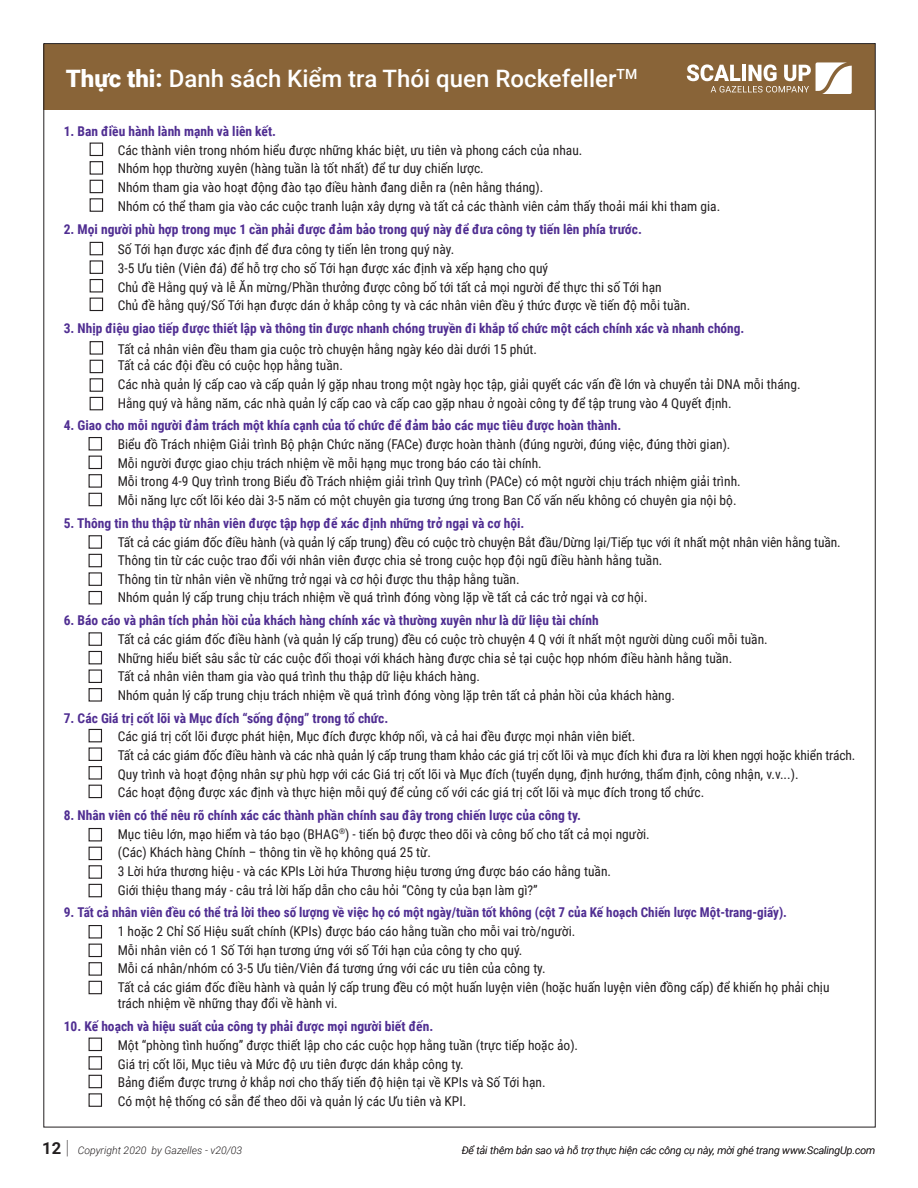
<style>
.page{position:relative;width:918px;height:1188px;background:#fff}
.page>*{position:absolute;margin:0;border:0;box-sizing:border-box;transform-origin:0 0}
.t1{font:500 24px "Roboto";color:#fff}
.t2{font:13.5px/18.6px "Roboto Condensed";color:#231f20}
.t3{font:700 13.5px "Roboto Condensed";color:#502e92}
.t4{font:italic 300 10.5px "Roboto";color:#231f20}
.s1{font-weight:900}
.s2{font-weight:700;color:#502e92}
.s3{font-weight:700;font-style:normal;font-size:16.5px}
.s4{font-weight:100;font-style:normal;font-size:19.5px}
</style>
<div class="page">
<svg style="left:89px;top:142px;width:15px;height:70px"></svg>
<svg style="left:89px;top:241px;width:15px;height:71px"></svg>
<svg style="left:89px;top:341px;width:15px;height:70px"></svg>
<svg style="left:88px;top:437px;width:15px;height:70px"></svg>
<svg style="left:88px;top:535px;width:15px;height:70px"></svg>
<svg style="left:88px;top:632px;width:15px;height:70px"></svg>
<svg style="left:88px;top:728px;width:15px;height:71px"></svg>
<svg style="left:88px;top:828px;width:15px;height:70px"></svg>
<svg style="left:88px;top:925px;width:15px;height:70px"></svg>
<svg style="left:88px;top:1037px;width:15px;height:70px"></svg>
<div style="left:43px;top:44px;width:832px;height:66px;background:#896438"></div>
<svg style="left:687px;top:62px;width:165px;height:32px"></svg>
<h1 class="t1" style="left:66px;top:61px;width:573px"><span class="s1">Thực thi:</span> Danh sách Kiểm tra Thói quen Rockefeller<sup>TM</sup></h1>
<p class="t3" style="left:64px;top:122px;width:214px">1. Ban điều hành lành mạnh và liên kết.</p>
<p class="t2" style="left:118px;top:140px;width:604px">Các thành viên trong nhóm hiểu được những khác biệt, ưu tiên và phong cách của nhau.<br>Nhóm họp thường xuyên (hàng tuần là tốt nhất) để tư duy chiến lược.<br>Nhóm tham gia vào hoạt động đào tạo điều hành đang diễn ra (nên hằng tháng).<br>Nhóm có thể tham gia vào các cuộc tranh luận xây dựng và tất cả các thành viên cảm thấy thoải mái khi tham gia.</p>
<p class="t3" style="left:64px;top:219px;width:580px">2. Mọi người phù hợp trong mục 1 cần phải được đảm bảo trong quý này để đưa công ty tiến lên phía trước.</p>
<p class="t2" style="left:118px;top:240px;width:574px">Số Tới hạn được xác định để đưa công ty tiến lên trong quý này.<br>3-5 Ưu tiên (Viên đá) để hỗ trợ cho số Tới hạn được xác định và xếp hạng cho quý<br>Chủ đề Hằng quý và lễ Ăn mừng/Phần thưởng được công bố tới tất cả mọi người để thực thi số Tới hạn<br>Chủ đề hằng quý/Số Tới hạn được dán ở khắp công ty và các nhân viên đều ý thức được về tiến độ mỗi tuần.</p>
<p class="t3" style="left:64px;top:319px;width:682px">3. Nhịp điệu giao tiếp được thiết lập và thông tin được nhanh chóng truyền đi khắp tổ chức một cách chính xác và nhanh chóng.</p>
<p class="t2" style="left:118px;top:340px;width:421px;line-height:16.5px">Tất cả nhân viên đều tham gia cuộc trò chuyện hằng ngày kéo dài dưới 15 phút.<br>Tất cả các đội đều có cuộc họp hằng tuần.</p>
<p class="t2" style="left:118px;top:374px;width:684px">Các nhà quản lý cấp cao và cấp quản lý gặp nhau trong một ngày học tập, giải quyết các vấn đề lớn và chuyển tải DNA mỗi tháng.<br>Hằng quý và hằng năm, các nhà quản lý cấp cao và cấp cao gặp nhau ở ngoài công ty để tập trung vào 4 Quyết định.</p>
<p class="t3" style="left:64px;top:416px;width:559px">4. Giao cho mỗi người đảm trách một khía cạnh của tổ chức để đảm bảo các mục tiêu được hoàn thành.</p>
<p class="t2" style="left:118px;top:435px;width:624px">Biểu đồ Trách nhiệm Giải trình Bộ phận Chức năng (FACe) được hoàn thành (đúng người, đúng việc, đúng thời gian).<br>Mỗi người được giao chịu trách nhiệm về mỗi hạng mục trong báo cáo tài chính.<br>Mỗi trong 4-9 Quy trình trong Biểu đồ Trách nhiệm giải trình Quy trình (PACe) có một người chịu trách nhiệm giải trình.<br>Mỗi năng lực cốt lõi kéo dài 3-5 năm có một chuyên gia tương ứng trong Ban Cố vấn nếu không có chuyên gia nội bộ.</p>
<p class="t3" style="left:64px;top:514px;width:462px">5. Thông tin thu thập từ nhân viên được tập hợp để xác định những trở ngại và cơ hội.</p>
<p class="t2" style="left:118px;top:532px;width:724px">Tất cả các giám đốc điều hành (và quản lý cấp trung) đều có cuộc trò chuyện Bắt đầu/Dừng lại/Tiếp tục với ít nhất một nhân viên hằng tuần.<br>Thông tin từ các cuộc trao đổi với nhân viên được chia sẻ trong cuộc họp đội ngũ điều hành hằng tuần.<br>Thông tin từ nhân viên về những trở ngại và cơ hội được thu thập hằng tuần.<br>Nhóm quản lý cấp trung chịu trách nhiệm về quá trình đóng vòng lặp về tất cả các trở ngại và cơ hội.</p>
<p class="t3" style="left:64px;top:611px;width:536px">6. Báo cáo và phân tích phản hồi của khách hàng chính xác và thường xuyên như là dữ liệu tài chính</p>
<p class="t2" style="left:118px;top:629px;width:652px">Tất cả các giám đốc điều hành (và quản lý cấp trung) đều có cuộc trò chuyện 4 Q với ít nhất một người dùng cuối mỗi tuần.<br>Những hiểu biết sâu sắc từ các cuộc đối thoại với khách hàng được chia sẻ tại cuộc họp nhóm điều hành hằng tuần.<br>Tất cả nhân viên tham gia vào quá trình thu thập dữ liệu khách hàng.<br>Nhóm quản lý cấp trung chịu trách nhiệm về quá trình đóng vòng lặp trên tất cả phản hồi của khách hàng.</p>
<p class="t3" style="left:64px;top:708px;width:326px">7. Các Giá trị cốt lõi và Mục đích “sống động” trong tổ chức.</p>
<p class="t2" style="left:118px;top:727px;width:739px">Các giá trị cốt lõi được phát hiện, Mục đích được khớp nối, và cả hai đều được mọi nhân viên biết.<br>Tất cả các giám đốc điều hành và các nhà quản lý cấp trung tham khảo các giá trị cốt lõi và mục đích khi đưa ra lời khen ngợi hoặc khiển trách.<br>Quy trình và hoạt động nhân sự phù hợp với các Giá trị cốt lõi và Mục đích (tuyển dụng, định hướng, thẩm định, công nhận, v.v...).<br>Các hoạt động được xác định và thực hiện mỗi quý để củng cố với các giá trị cốt lõi và mục đích trong tổ chức.</p>
<p class="t2" style="left:118px;top:805px;width:533px;text-indent:-54px"><span class="s2">8. Nhân viên có thể nêu rõ chính xác các thành phần chính sau đây trong chiến lược của công ty.<br></span>Mục tiêu lớn, mạo hiểm và táo bạo (BHAG<sup>®</sup>) - tiến bộ được theo dõi và công bố cho tất cả mọi người. (Các) Khách hàng Chính – thông tin về họ không quá 25 từ.<br>3 Lời hứa thương hiệu - và các KPIs Lời hứa Thương hiệu tương ứng được báo cáo hằng tuần.<br>Giới thiệu thang máy - câu trả lời hấp dẫn cho câu hỏi “Công ty của bạn làm gì?”</p>
<p class="t3" style="left:64px;top:903px;width:725px">9. Tất cả nhân viên đều có thể trả lời theo số lượng về việc họ có một ngày/tuần tốt không (cột 7 của Kế hoạch Chiến lược Một-trang-giấy).</p>
<p class="t2" style="left:118px;top:921px;width:713px">1 hoặc 2 Chỉ Số Hiệu suất chính (KPIs) được báo cáo hằng tuần cho mỗi vai trò/người.<br>Mỗi nhân viên có 1 Số Tới hạn tương ứng với số Tới hạn của công ty cho quý.<br>Mỗi cá nhân/nhóm có 3-5 Ưu tiên/Viên đá tương ứng với các ưu tiên của công ty.<br>Tất cả các giám đốc điều hành và quản lý cấp trung đều có một huấn luyện viên (hoặc huấn luyện viên đồng cấp) để khiến họ phải chịu</p>
<p class="t2" style="left:118px;top:994px;width:222px">trách nhiệm về những thay đổi về hành vi.</p>
<p class="t3" style="left:64px;top:1017px;width:371px">10. Kế hoạch và hiệu suất của công ty phải được mọi người biết đến.</p>
<p class="t2" style="left:118px;top:1035px;width:462px">Một “phòng tình huống” được thiết lập cho các cuộc họp hằng tuần (trực tiếp hoặc ảo).<br>Giá trị cốt lõi, Mục tiêu và Mức độ ưu tiên được dán khắp công ty.<br>Bảng điểm được trưng ở khắp nơi cho thấy tiến độ hiện tại về KPIs và Số Tới hạn.<br>Có một hệ thống có sẵn để theo dõi và quản lý các Ưu tiên và KPI.</p>
<p class="t4" style="left:42px;top:1143px;width:202px"><span class="s3">12</span> <span class="s4">|</span> Copyright 2020 by Gazelles - v20/03</p>
<p class="t4" style="left:462px;top:1143px;width:415px">Để tải thêm bản sao và hỗ trợ thực hiện các công cụ này, mời ghé trang www.ScalingUp.com</p>
</div>
